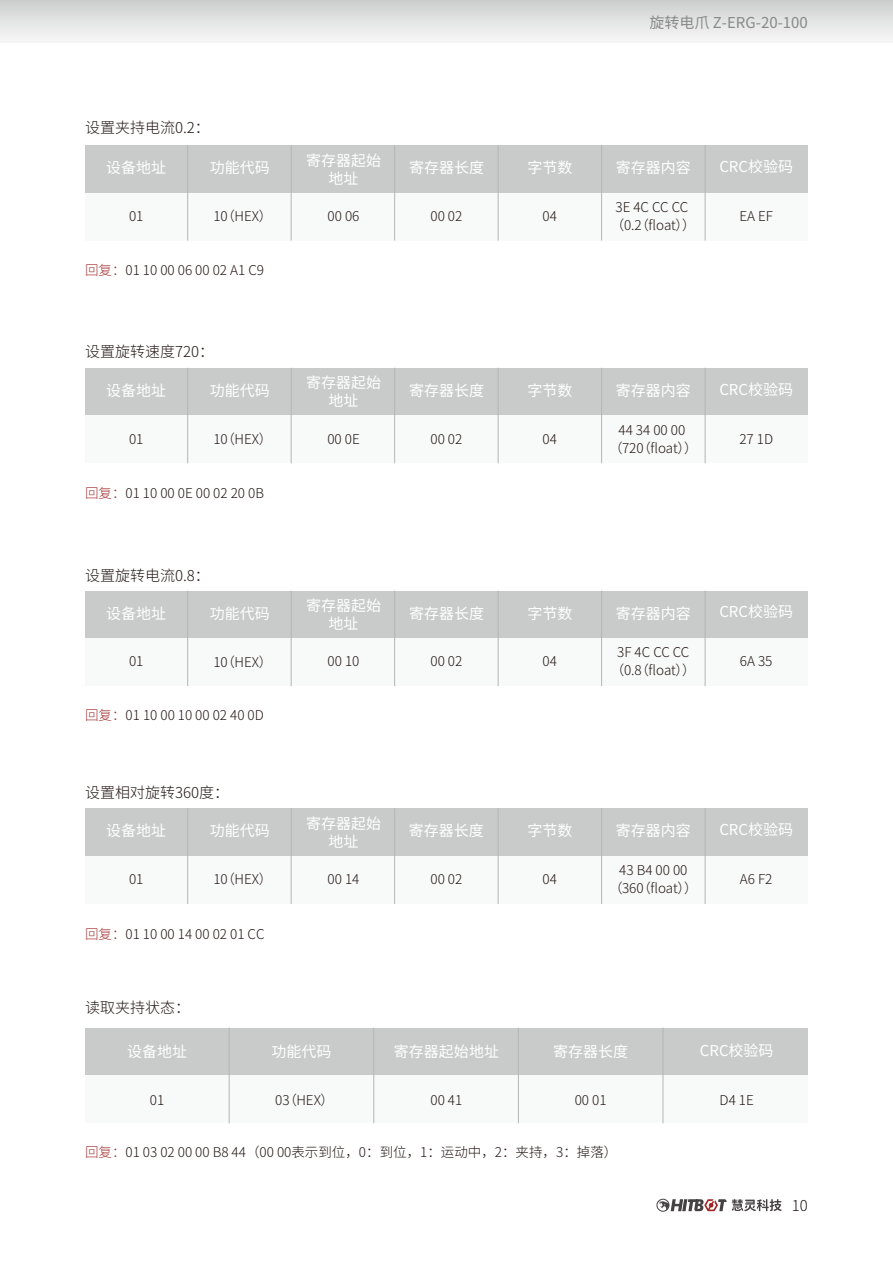
<style>
.page{position:relative;width:893px;height:1263px;background:#fff}
.page>*{position:absolute;margin:0;border:0;box-sizing:border-box;transform-origin:0 0}
.t1{font:15px/18px "Source Han Sans CN";color:#fff;text-align:center}
.t2{font:300 15px "Source Han Sans CN";color:#221714}
.t3{font:15px "Source Han Sans CN";color:#898989}
.t4{font:300 13.5px/18px "Source Han Sans CN";color:#221714;text-align:center}
.s1{color:#a33333}
</style>
<div class="page">
<div style="left:85px;top:1028px;width:723px;height:47px;background:#c9caca"></div>
<div style="left:85px;top:1075px;width:723px;height:48px;background:#f8f9f9"></div>
<hr style="left:663px;top:1028px;width:1px;height:95px;background:#b5b5b6">
<hr style="left:518px;top:1028px;width:1px;height:95px;background:#b5b5b6">
<hr style="left:373px;top:1028px;width:1px;height:95px;background:#b5b5b6">
<hr style="left:229px;top:1028px;width:1px;height:95px;background:#b5b5b6">
<div style="left:85px;top:808px;width:723px;height:48px;background:#c9caca"></div>
<div style="left:85px;top:856px;width:723px;height:48px;background:#f8f9f9"></div>
<hr style="left:187px;top:808px;width:1px;height:96px;background:#b5b5b6">
<hr style="left:291px;top:808px;width:1px;height:96px;background:#b5b5b6">
<hr style="left:394px;top:808px;width:1px;height:96px;background:#b5b5b6">
<hr style="left:498px;top:808px;width:1px;height:96px;background:#b5b5b6">
<hr style="left:601px;top:808px;width:1px;height:96px;background:#b5b5b6">
<hr style="left:705px;top:808px;width:1px;height:96px;background:#b5b5b6">
<div style="left:85px;top:145px;width:723px;height:48px;background:#c9caca"></div>
<div style="left:85px;top:193px;width:723px;height:48px;background:#f8f9f9"></div>
<hr style="left:187px;top:145px;width:1px;height:96px;background:#b5b5b6">
<hr style="left:291px;top:145px;width:1px;height:96px;background:#b5b5b6">
<hr style="left:394px;top:145px;width:1px;height:96px;background:#b5b5b6">
<hr style="left:498px;top:145px;width:1px;height:96px;background:#b5b5b6">
<hr style="left:601px;top:145px;width:1px;height:96px;background:#b5b5b6">
<hr style="left:705px;top:145px;width:1px;height:96px;background:#b5b5b6">
<div style="left:85px;top:368px;width:723px;height:47px;background:#c9caca"></div>
<div style="left:85px;top:415px;width:723px;height:48px;background:#f8f9f9"></div>
<hr style="left:187px;top:368px;width:1px;height:95px;background:#b5b5b6">
<hr style="left:291px;top:368px;width:1px;height:95px;background:#b5b5b6">
<hr style="left:394px;top:368px;width:1px;height:95px;background:#b5b5b6">
<hr style="left:498px;top:368px;width:1px;height:95px;background:#b5b5b6">
<hr style="left:601px;top:368px;width:1px;height:95px;background:#b5b5b6">
<hr style="left:705px;top:368px;width:1px;height:95px;background:#b5b5b6">
<div style="left:85px;top:591px;width:723px;height:47px;background:#c9caca"></div>
<div style="left:85px;top:638px;width:723px;height:48px;background:#f8f9f9"></div>
<hr style="left:187px;top:591px;width:1px;height:95px;background:#b5b5b6">
<hr style="left:291px;top:591px;width:1px;height:95px;background:#b5b5b6">
<hr style="left:394px;top:591px;width:1px;height:95px;background:#b5b5b6">
<hr style="left:498px;top:591px;width:1px;height:95px;background:#b5b5b6">
<hr style="left:601px;top:591px;width:1px;height:95px;background:#b5b5b6">
<hr style="left:705px;top:591px;width:1px;height:95px;background:#b5b5b6">
<div style="left:657px;top:1199px;width:12px;height:12px;border:1px solid #464142;border-radius:50%"></div>
<svg style="left:659px;top:1199px;width:123px;height:12px"></svg>
<div style="left:0;top:0;width:893px;height:43px;background:linear-gradient(to bottom,#cdcece,#f8f9f9)"></div>
<p class="t2" style="left:85px;top:119px;width:126px">设置夹持电流0.2：</p>
<p class="t3" style="left:649px;top:14px;width:160px">旋转电爪 Z-ERG-20-100</p>
<p class="t1" style="left:106px;top:159px;width:61px">设备地址</p>
<p class="t1" style="left:210px;top:159px;width:61px">功能代码</p>
<p class="t1" style="left:306px;top:151px;width:76px">寄存器起始地址</p>
<p class="t1" style="left:616px;top:159px;width:76px">寄存器内容</p>
<p class="t1" style="left:719px;top:158px;width:75px">CRC校验码</p>
<p class="t4" style="left:129px;top:207px;width:16px">01</p>
<p class="t1" style="left:409px;top:159px;width:76px">寄存器长度</p>
<p class="t1" style="left:527px;top:159px;width:46px">字节数</p>
<p class="t4" style="left:213px;top:207px;width:60px">10（HEX）</p>
<p class="t4" style="left:328px;top:207px;width:33px">00 06</p>
<p class="t4" style="left:431px;top:207px;width:33px">00 02</p>
<p class="t4" style="left:543px;top:207px;width:16px">04</p>
<p class="t4" style="left:611px;top:198px;width:86px">3E 4C CC CC（0.2（float））</p>
<p class="t4" style="left:739px;top:207px;width:35px">EA EF</p>
<p class="t4" style="left:85px;top:261px;width:180px"><span class="s1">回复：</span>01 10 00 06 00 02 A1 C9</p>
<p class="t2" style="left:85px;top:343px;width:131px">设置旋转速度720：</p>
<p class="t1" style="left:106px;top:382px;width:61px">设备地址</p>
<p class="t1" style="left:210px;top:382px;width:61px">功能代码</p>
<p class="t1" style="left:306px;top:374px;width:76px">寄存器起始地址</p>
<p class="t1" style="left:616px;top:382px;width:76px">寄存器内容</p>
<p class="t1" style="left:719px;top:381px;width:75px">CRC校验码</p>
<p class="t4" style="left:129px;top:430px;width:16px">01</p>
<p class="t1" style="left:409px;top:382px;width:76px">寄存器长度</p>
<p class="t1" style="left:527px;top:382px;width:46px">字节数</p>
<p class="t4" style="left:213px;top:431px;width:60px">10（HEX）</p>
<p class="t4" style="left:327px;top:430px;width:34px">00 0E</p>
<p class="t4" style="left:431px;top:430px;width:33px">00 02</p>
<p class="t4" style="left:543px;top:430px;width:16px">04</p>
<p class="t4" style="left:609px;top:421px;width:90px">44 34 00 00（720（float））</p>
<p class="t4" style="left:739px;top:430px;width:35px">27 1D</p>
<p class="t4" style="left:85px;top:484px;width:180px"><span class="s1">回复：</span>01 10 00 0E 00 02 20 0B</p>
<p class="t2" style="left:85px;top:567px;width:126px">设置旋转电流0.8：</p>
<p class="t1" style="left:106px;top:604px;width:61px">设备地址</p>
<p class="t1" style="left:210px;top:604px;width:61px">功能代码</p>
<p class="t1" style="left:306px;top:597px;width:76px">寄存器起始地址</p>
<p class="t1" style="left:616px;top:604px;width:76px">寄存器内容</p>
<p class="t1" style="left:719px;top:603px;width:75px">CRC校验码</p>
<p class="t4" style="left:129px;top:652px;width:16px">01</p>
<p class="t1" style="left:409px;top:604px;width:76px">寄存器长度</p>
<p class="t1" style="left:527px;top:604px;width:46px">字节数</p>
<p class="t4" style="left:213px;top:653px;width:60px">10（HEX）</p>
<p class="t4" style="left:328px;top:652px;width:33px">00 10</p>
<p class="t4" style="left:431px;top:652px;width:33px">00 02</p>
<p class="t4" style="left:543px;top:652px;width:16px">04</p>
<p class="t4" style="left:611px;top:643px;width:86px">3F 4C CC CC（0.8（float））</p>
<p class="t4" style="left:740px;top:652px;width:34px">6A 35</p>
<p class="t4" style="left:85px;top:706px;width:180px"><span class="s1">回复：</span>01 10 00 10 00 02 40 0D</p>
<p class="t2" style="left:85px;top:784px;width:146px">设置相对旋转360度：</p>
<p class="t1" style="left:106px;top:822px;width:61px">设备地址</p>
<p class="t1" style="left:210px;top:822px;width:61px">功能代码</p>
<p class="t1" style="left:306px;top:815px;width:76px">寄存器起始地址</p>
<p class="t1" style="left:409px;top:822px;width:76px">寄存器长度</p>
<p class="t1" style="left:527px;top:822px;width:46px">字节数</p>
<p class="t1" style="left:616px;top:822px;width:76px">寄存器内容</p>
<p class="t1" style="left:719px;top:821px;width:75px">CRC校验码</p>
<p class="t4" style="left:213px;top:871px;width:60px">10（HEX）</p>
<p class="t4" style="left:328px;top:870px;width:33px">00 14</p>
<p class="t4" style="left:431px;top:870px;width:33px">00 02</p>
<p class="t4" style="left:543px;top:870px;width:16px">04</p>
<p class="t4" style="left:609px;top:861px;width:90px">43 B4 00 00（360（float））</p>
<p class="t4" style="left:740px;top:870px;width:34px">A6 F2</p>
<p class="t4" style="left:85px;top:925px;width:181px"><span class="s1">回复：</span>01 10 00 14 00 02 01 CC</p>
<p class="t4" style="left:129px;top:870px;width:16px">01</p>
<p class="t2" style="left:85px;top:999px;width:106px">读取夹持状态：</p>
<p class="t1" style="left:127px;top:1043px;width:61px">设备地址</p>
<p class="t1" style="left:271px;top:1043px;width:61px">功能代码</p>
<p class="t1" style="left:394px;top:1043px;width:106px">寄存器起始地址</p>
<p class="t1" style="left:553px;top:1043px;width:76px">寄存器长度</p>
<p class="t1" style="left:700px;top:1042px;width:75px">CRC校验码</p>
<p class="t4" style="left:150px;top:1092px;width:16px">01</p>
<p class="t4" style="left:275px;top:1092px;width:60px">03（HEX）</p>
<p class="t4" style="left:431px;top:1092px;width:33px">00 41</p>
<p class="t4" style="left:575px;top:1092px;width:33px">00 01</p>
<p class="t4" style="left:720px;top:1092px;width:36px">D4 1E</p>
<p class="t4" style="left:85px;top:1143px;width:534px"><span class="s1">回复：</span>01 03 02 00 00 B8 44（00 00表示到位，0：到位，1：运动中，2：夹持，3：掉落）</p>
<p class="t2" style="left:792px;top:1196px;width:18px">10</p>
</div>
